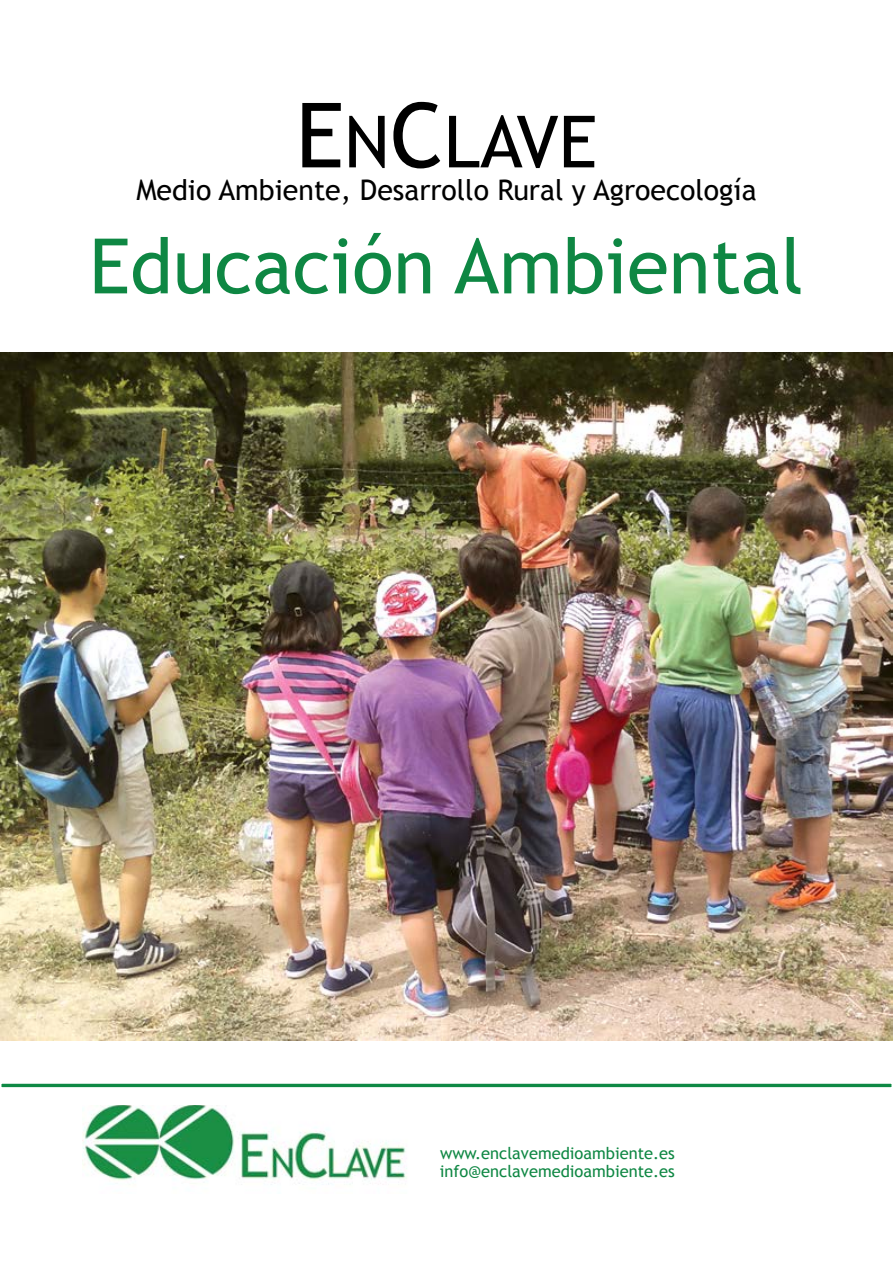
<style>
.page{position:relative;width:893px;height:1263px;background:#fff}
.page>*{position:absolute;margin:0;border:0;box-sizing:border-box;transform-origin:0 0}
.t1{font:76.5px "Trebuchet MS";color:#0e8743}
.t2{font:72px "Trebuchet MS";color:#000}
.t3{font:28.5px "Trebuchet MS";color:#000}
.t4{font:16.5px/18px "Trebuchet MS";color:#0e8743}
.s1{font-size:90px}
</style>
<div class="page">
<img style="left:82px;top:1105px;width:325px;height:80px">
<svg style="left:1px;top:1083px;width:891px;height:5px;fill:#0e8944"></svg>
<img style="left:0;top:353px;width:893px;height:688px">
<h2 class="t2" style="left:296px;top:99px;width:303px"><span class="s1">E</span>N<span class="s1">C</span>LAVE</h2>
<h3 class="t3" style="left:136px;top:173px;width:622px">Medio Ambiente, Desarrollo Rural y Agroecología</h3>
<h1 class="t1" style="left:89px;top:221px;width:716px">Educación Ambiental</h1>
<p class="t4" style="left:440px;top:1145px;width:237px">www.enclavemedioambiente.es info@enclavemedioambiente.es</p>
</div>
